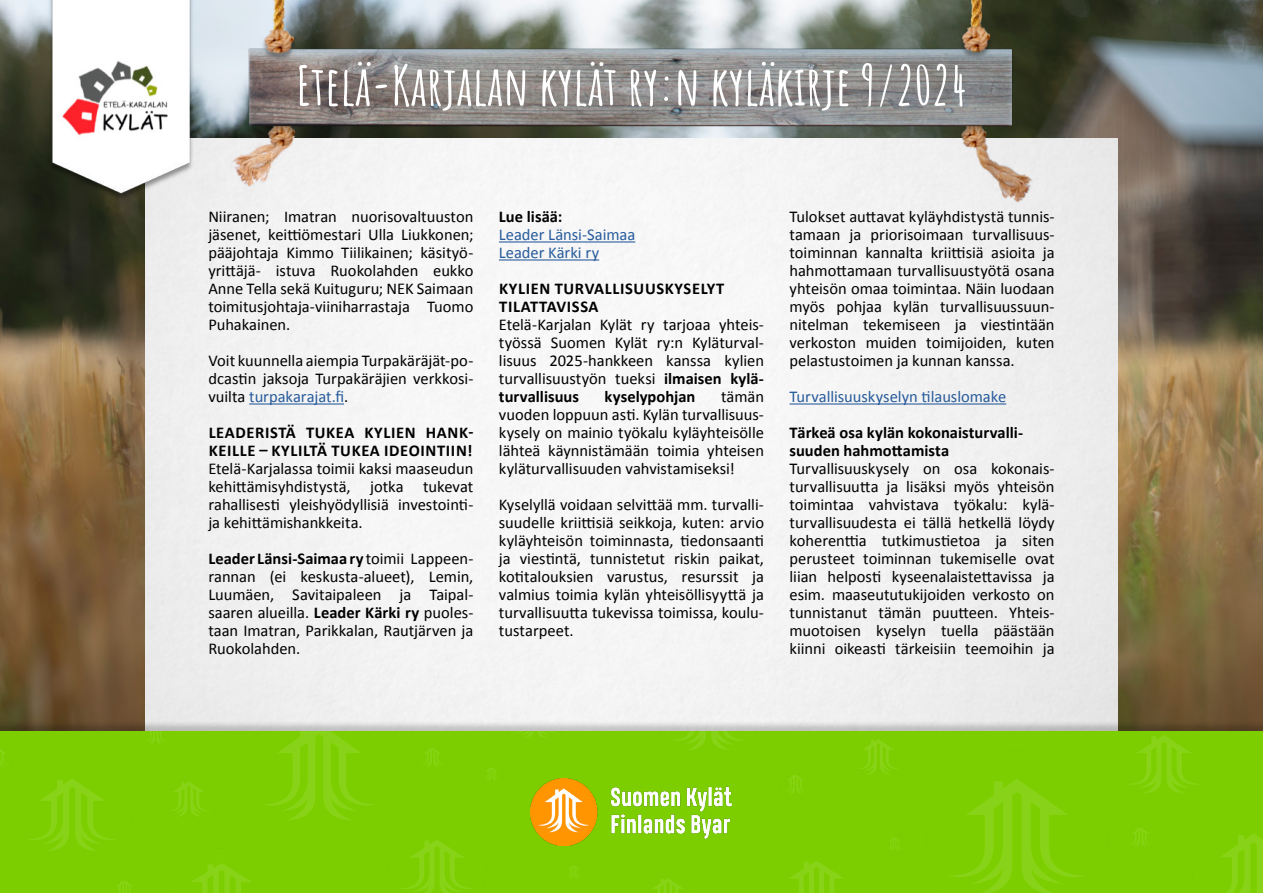
<style>
.page{position:relative;width:1263px;height:893px;background:#fff}
.page>*{position:absolute;margin:0;border:0;box-sizing:border-box;transform-origin:0 0}
.t1{font:700 54px "Amatic SC";color:#fff}
.t2{font:16.5px/18px "Calibri";letter-spacing:-.005em;color:#000;text-align:justify}
.t3{font:700 16.5px/18px "Calibri";letter-spacing:.025em;color:#000}
.t4{font:16.5px/18px "Calibri";letter-spacing:-.005em;color:#275b9b}
.t5{font:700 16.5px/18px "Calibri";color:#000}
.t6{font:700 16.5px "Calibri";letter-spacing:.005em;color:#000}
.s1{color:#275b9b}
.s2{font-weight:700}
</style>
<div class="page">
<img style="left:1117px;top:0;width:146px;height:720px">
<img style="left:0;top:0;width:145px;height:720px">
<img style="left:132px;top:0;width:999px;height:213px">
<img style="left:47px;top:0;width:148px;height:204px">
<div style="left:0;top:720px;width:1263px;height:173px;background:#000;opacity:.2"></div>
<div style="left:0;top:731px;width:1263px;height:162px;background:#7cce00"></div>
<img style="left:530px;top:779px;width:202px;height:67px">
<img style="left:902px;top:726px;width:227px;height:167px">
<img style="left:172px;top:782px;width:34px;height:34px">
<img style="left:861px;top:731px;width:53px;height:61px">
<img style="left:653px;top:878px;width:30px;height:15px">
<img style="left:516px;top:731px;width:39px;height:7px">
<img style="left:1120px;top:824px;width:28px;height:32px">
<img style="left:787px;top:775px;width:16px;height:18px">
<img style="left:890px;top:834px;width:18px;height:23px">
<img style="left:570px;top:866px;width:9px;height:12px">
<img style="left:487px;top:768px;width:9px;height:12px">
<img style="left:424px;top:748px;width:16px;height:18px">
<img style="left:119px;top:888px;width:11px;height:5px">
<img style="left:147px;top:731px;width:17px;height:13px">
<img style="left:266px;top:731px;width:107px;height:89px">
<img style="left:402px;top:840px;width:70px;height:53px">
<img style="left:646px;top:731px;width:98px;height:49px">
<img style="left:0;top:750px;width:132px;height:138px">
<img style="left:192px;top:863px;width:59px;height:30px">
<img style="left:790px;top:861px;width:53px;height:32px">
<img style="left:1221px;top:834px;width:42px;height:59px">
<img style="left:1101px;top:731px;width:97px;height:93px">
<hr style="left:249px;top:403px;width:95px;height:2px;background:#275b9b">
<hr style="left:499px;top:241px;width:136px;height:2px;background:#275b9b">
<hr style="left:499px;top:259px;width:100px;height:2px;background:#275b9b">
<hr style="left:789px;top:403px;width:217px;height:2px;background:#275b9b">
<h1 class="t1" style="left:296px;top:44px;width:672px">Etelä-Karjalan kylät ry:n kyläkirje 9/2024</h1>
<p class="t2" style="left:208px;top:207px;width:267px">Niiranen; Imatran nuorisovaltuuston jäsenet, keittiömestari Ulla Liukkonen; pääjohtaja Kimmo Tiilikainen; käsityö&shy;yrittäjä- istuva Ruokolahden eukko Anne Tella sekä Kuituguru; NEK Saimaan toimitusjohtaja-viiniharrastaja Tuomo Puhakainen.</p>
<p class="t2" style="left:208px;top:351px;width:267px">Voit kuunnella aiempia Turpakäräjät-po&shy;dcastin jaksoja Turpakäräjien verkkosi&shy;vuilta <span class="s1">turpakarajat.fi</span>.</p>
<p class="t3" style="left:209px;top:423px;width:266px">LEADERISTÄ TUKEA KYLIEN HANK-<br>KEILLE – KYLILTÄ TUKEA IDEOINTIIN!</p>
<p class="t2" style="left:208px;top:459px;width:267px">Etelä-Karjalassa toimii kaksi maaseudun kehittämisyhdistystä, jotka tukevat rahallisesti yleishyödyllisiä investointi&shy;ja kehittämishankkeita.</p>
<p class="t2" style="left:208px;top:549px;width:267px"><span class="s2">Leader Länsi-Saimaa ry</span> toimii Lappeen&shy;rannan (ei keskusta-alueet), Lemin, Luumäen, Savitaipaleen ja Taipal&shy;saaren alueilla. <span class="s2">Leader Kärki ry</span> puoles&shy;taan Imatran, Parikkalan, Rautjärven ja Ruokolahden.</p>
<p class="t6" style="left:499px;top:205px;width:65px">Lue lisää:</p>
<p class="t4" style="left:499px;top:225px;width:138px">Leader Länsi-Saimaa<br>Leader Kärki ry</p>
<p class="t3" style="left:499px;top:279px;width:226px">KYLIEN TURVALLISUUSKYSELYT<br>TILATTAVISSA</p>
<p class="t2" style="left:499px;top:315px;width:267px">Etelä-Karjalan Kylät ry tarjoaa yhteis&shy;työssä Suomen Kylät ry:n Kyläturval&shy;lisuus 2025-hankkeen kanssa kylien turvallisuustyön tueksi <span class="s2">ilmaisen kylä&shy;turvallisuus</span></p>
<p class="t6" style="left:604px;top:385px;width:92px">kyselypohjan</p>
<p class="t2" style="left:499px;top:387px;width:267px;text-indent:222px">tämän vuoden loppuun asti. Kylän turvallisuus&shy;kysely on mainio työkalu kyläyhteisölle lähteä käynnistämään toimia yhteisen kyläturvallisuuden vahvistamiseksi!</p>
<p class="t2" style="left:499px;top:495px;width:267px">Kyselyllä voidaan selvittää mm. turvalli&shy;suudelle kriittisiä seikkoja, kuten: arvio kyläyhteisön toiminnasta, tiedonsaanti ja viestintä, tunnistetut riskin paikat, kotitalouksien varustus, resurssit ja valmius toimia kylän yhteisöllisyyttä ja turvallisuutta tukevissa toimissa, koulu&shy;tustarpeet.</p>
<p class="t2" style="left:789px;top:207px;width:267px">Tulokset auttavat kyläyhdistystä tunnis&shy;tamaan ja priorisoimaan turvallisuus&shy;toiminnan kannalta kriittisiä asioita ja hahmottamaan turvallisuustyötä osana yhteisön omaa toimintaa. Näin luodaan myös pohjaa kylän turvallisuussuun&shy;nitelman tekemiseen ja viestintään verkoston muiden toimijoiden, kuten pelastustoimen ja kunnan kanssa.</p>
<p class="t4" style="left:789px;top:387px;width:218px">Turvallisuuskyselyn tilauslomake</p>
<p class="t5" style="left:789px;top:423px;width:235px">Tärkeä osa kylän kokonaisturvalli&shy;suuden hahmottamista</p>
<p class="t2" style="left:789px;top:459px;width:267px">Turvallisuuskysely on osa kokonais&shy;turvallisuutta ja lisäksi myös yhteisön toimintaa vahvistava työkalu: kylä&shy;turvallisuudesta ei tällä hetkellä löydy koherenttia tutkimustietoa ja siten perusteet toiminnan tukemiselle ovat liian helposti kyseenalaistettavissa ja esim. maaseututukijoiden verkosto on tunnistanut tämän puutteen. Yhteis&shy;muotoisen kyselyn tuella päästään kiinni oikeasti tärkeisiin teemoihin ja</p>
</div>
